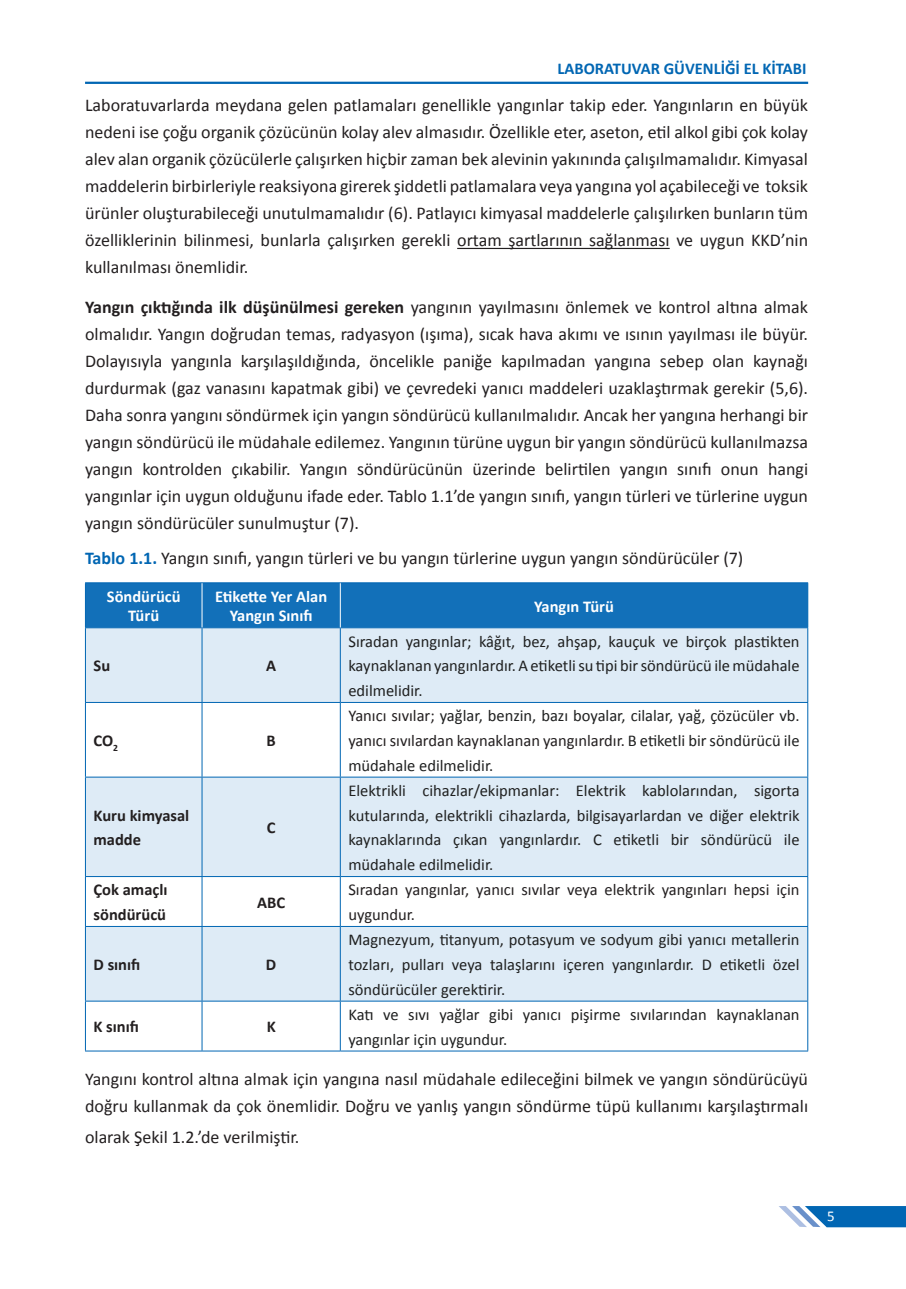
<style>
.page{position:relative;width:906px;height:1289px;background:#fff}
.page>*{position:absolute;margin:0;border:0;box-sizing:border-box;transform-origin:0 0}
.t1{font:18px/27px "Calibri";color:#231f20;text-align:justify}
.t2{font:16.5px/24.8px "Calibri";color:#1f2020;text-align:justify}
.t3{font:16.5px/24.8px "Calibri";color:#231f20}
.t4{font:700 16.5px/24.8px "Calibri";color:#231f20}
.t5{font:700 16.5px/19.8px "Calibri";color:#fff;text-align:center}
.t6{font:700 16.5px "Calibri";color:#0166b3}
.t7{font:15px "Calibri";color:#fff}
.s1{font-weight:700}
.s2{font-weight:700;color:#0166b3}
.s3{color:#231f20}
</style>
<div class="page">
<svg style="left:779px;top:1206px;width:127px;height:21px"></svg>
<hr style="left:85px;top:82px;width:723px;height:2px;background:#0166b3">
<hr style="left:457px;top:248px;width:212px;height:1px;background:#231f20">
<div style="left:86px;top:583px;width:721px;height:44px;background:#1270b9"></div>
<svg style="left:86px;top:628px;width:721px;height:372px;fill:#deebf6"></svg>
<hr style="left:85px;top:582px;width:117px;height:1px;background:#0166b3">
<hr style="left:85px;top:583px;width:1px;height:44px;background:#0166b3">
<hr style="left:202px;top:582px;width:138px;height:1px;background:#0166b3">
<hr style="left:340px;top:582px;width:468px;height:1px;background:#0166b3">
<hr style="left:807px;top:583px;width:1px;height:44px;background:#0166b3">
<hr style="left:85px;top:627px;width:117px;height:1px;background:#0166b3">
<hr style="left:85px;top:628px;width:1px;height:74px;background:#0166b3">
<hr style="left:202px;top:627px;width:138px;height:1px;background:#0166b3">
<hr style="left:202px;top:628px;width:1px;height:74px;background:#0166b3">
<hr style="left:340px;top:627px;width:468px;height:1px;background:#0166b3">
<hr style="left:340px;top:628px;width:1px;height:74px;background:#0166b3">
<hr style="left:807px;top:628px;width:1px;height:74px;background:#0166b3">
<hr style="left:85px;top:702px;width:117px;height:1px;background:#0166b3">
<hr style="left:85px;top:702px;width:1px;height:74px;background:#0166b3">
<hr style="left:202px;top:702px;width:138px;height:1px;background:#0166b3">
<hr style="left:202px;top:702px;width:1px;height:74px;background:#0166b3">
<hr style="left:340px;top:702px;width:468px;height:1px;background:#0166b3">
<hr style="left:340px;top:702px;width:1px;height:74px;background:#0166b3">
<hr style="left:807px;top:702px;width:1px;height:74px;background:#0166b3">
<hr style="left:85px;top:776px;width:117px;height:1px;background:#0166b3">
<hr style="left:85px;top:777px;width:1px;height:99px;background:#0166b3">
<hr style="left:202px;top:776px;width:138px;height:1px;background:#0166b3">
<hr style="left:202px;top:777px;width:1px;height:99px;background:#0166b3">
<hr style="left:340px;top:776px;width:468px;height:1px;background:#0166b3">
<hr style="left:340px;top:777px;width:1px;height:99px;background:#0166b3">
<hr style="left:807px;top:777px;width:1px;height:99px;background:#0166b3">
<hr style="left:85px;top:876px;width:117px;height:1px;background:#0166b3">
<hr style="left:85px;top:876px;width:1px;height:50px;background:#0166b3">
<hr style="left:202px;top:876px;width:138px;height:1px;background:#0166b3">
<hr style="left:202px;top:876px;width:1px;height:50px;background:#0166b3">
<hr style="left:340px;top:876px;width:468px;height:1px;background:#0166b3">
<hr style="left:340px;top:876px;width:1px;height:50px;background:#0166b3">
<hr style="left:807px;top:876px;width:1px;height:50px;background:#0166b3">
<hr style="left:85px;top:926px;width:117px;height:1px;background:#0166b3">
<hr style="left:85px;top:926px;width:1px;height:74px;background:#0166b3">
<hr style="left:202px;top:926px;width:138px;height:1px;background:#0166b3">
<hr style="left:202px;top:926px;width:1px;height:74px;background:#0166b3">
<hr style="left:340px;top:926px;width:468px;height:1px;background:#0166b3">
<hr style="left:340px;top:926px;width:1px;height:74px;background:#0166b3">
<hr style="left:807px;top:926px;width:1px;height:74px;background:#0166b3">
<hr style="left:85px;top:1000px;width:117px;height:1px;background:#0166b3">
<hr style="left:85px;top:1001px;width:1px;height:49px;background:#0166b3">
<hr style="left:202px;top:1000px;width:138px;height:1px;background:#0166b3">
<hr style="left:202px;top:1001px;width:1px;height:49px;background:#0166b3">
<hr style="left:340px;top:1000px;width:468px;height:1px;background:#0166b3">
<hr style="left:340px;top:1001px;width:1px;height:49px;background:#0166b3">
<hr style="left:807px;top:1001px;width:1px;height:49px;background:#0166b3">
<hr style="left:85px;top:1050px;width:117px;height:1px;background:#0166b3">
<hr style="left:202px;top:1050px;width:138px;height:1px;background:#0166b3">
<hr style="left:340px;top:1050px;width:468px;height:1px;background:#0166b3">
<hr style="left:202px;top:583px;width:1px;height:44px;background:#fff">
<hr style="left:340px;top:583px;width:1px;height:44px;background:#fff">
<p class="t6" style="left:557px;top:58px;width:250px">LABORATUVAR GÜVENLİĞİ EL KİTABI</p>
<p class="t1" style="left:85px;top:92px;width:724px">Laboratuvarlarda meydana gelen patlamaları genellikle yangınlar takip eder. Yangınların en büyük nedeni ise çoğu organik çözücünün kolay alev almasıdır. Özellikle eter, aseton, etil alkol gibi çok kolay alev alan organik çözücülerle çalışırken hiçbir zaman bek alevinin yakınında çalışılmamalıdır. Kimyasal maddelerin birbirleriyle reaksiyona girerek şiddetli patlamalara veya yangına yol açabileceği ve toksik ürünler oluşturabileceği unutulmamalıdır (6). Patlayıcı kimyasal maddelerle çalışılırken bunların tüm özelliklerinin bilinmesi, bunlarla çalışırken gerekli ortam şartlarının sağlanması ve uygun KKD’nin kullanılması önemlidir.</p>
<p class="t1" style="left:85px;top:294px;width:724px"><span class="s1">Yangın çıktığında ilk düşünülmesi gereken</span> yangının yayılmasını önlemek ve kontrol altına almak olmalıdır. Yangın doğrudan temas, radyasyon (ışıma), sıcak hava akımı ve ısının yayılması ile büyür.<br>Dolayısıyla yangınla karşılaşıldığında, öncelikle paniğe kapılmadan yangına sebep olan kaynağı durdurmak (gaz vanasını kapatmak gibi) ve çevredeki yanıcı maddeleri uzaklaştırmak gerekir (5,6).<br>Daha sonra yangını söndürmek için yangın söndürücü kullanılmalıdır. Ancak her yangına herhangi bir yangın söndürücü ile müdahale edilemez. Yangının türüne uygun bir yangın söndürücü kullanılmazsa yangın kontrolden çıkabilir. Yangın söndürücünün üzerinde belirtilen yangın sınıfı onun hangi yangınlar için uygun olduğunu ifade eder. Tablo 1.1’de yangın sınıfı, yangın türleri ve türlerine uygun yangın söndürücüler sunulmuştur (7).</p>
<p class="t1" style="left:85px;top:544px;width:660px"><span class="s2">Tablo 1.1.</span> Yangın sınıfı, yangın türleri ve bu yangın türlerine uygun yangın söndürücüler (7)</p>
<p class="t5" style="left:107px;top:586px;width:75px">Söndürücü<br>Türü</p>
<p class="t5" style="left:215px;top:586px;width:114px">Etikette Yer Alan<br>Yangın Sınıfı</p>
<p class="t5" style="left:534px;top:596px;width:81px">Yangın Türü</p>
<p class="t4" style="left:94px;top:653px;width:18px">Su</p>
<p class="t4" style="left:266px;top:653px;width:11px">A</p>
<p class="t2" style="left:348px;top:628px;width:453px">Sıradan yangınlar; kâğıt, bez, ahşap, kauçuk ve birçok plastikten kaynaklanan yangınlardır. A etiketli su tipi bir söndürücü ile müdahale edilmelidir.</p>
<p class="t4" style="left:94px;top:728px;width:26px">CO<sub>2</sub></p>
<p class="t4" style="left:266px;top:728px;width:11px">B</p>
<p class="t4" style="left:94px;top:802px;width:97px">Kuru kimyasal madde</p>
<p class="t4" style="left:94px;top:877px;width:75px">Çok amaçlı söndürücü</p>
<p class="t4" style="left:267px;top:815px;width:10px">C</p>
<p class="t4" style="left:257px;top:889px;width:29px">ABC</p>
<p class="t4" style="left:94px;top:952px;width:48px">D sınıfı</p>
<p class="t4" style="left:266px;top:952px;width:12px">D</p>
<p class="t2" style="left:348px;top:703px;width:453px"><span class="s3">Yanıcı sıvılar;</span> yağlar, benzin, bazı boyalar, cilalar, yağ, çözücüler vb. <span class="s3">yanıcı sıvılardan kaynaklanan yangınlardır.</span> B etiketli bir söndürücü ile müdahale edilmelidir.</p>
<p class="t2" style="left:348px;top:778px;width:453px">Elektrikli cihazlar/ekipmanlar: Elektrik kablolarından, sigorta kutularında, elektrikli cihazlarda, bilgisayarlardan ve diğer elektrik kaynaklarında çıkan yangınlardır. C etiketli bir söndürücü ile müdahale edilmelidir.</p>
<p class="t3" style="left:348px;top:877px;width:453px">Sıradan yangınlar, yanıcı sıvılar veya elektrik yangınları hepsi için uygundur.</p>
<p class="t2" style="left:348px;top:927px;width:453px">Magnezyum, titanyum, potasyum ve sodyum gibi yanıcı metallerin tozları, pulları veya talaşlarını içeren yangınlardır. D etiketli özel söndürücüler gerektirir.</p>
<p class="t2" style="left:348px;top:1002px;width:453px">Katı ve sıvı yağlar gibi yanıcı pişirme sıvılarından kaynaklanan yangınlar için uygundur.</p>
<p class="t1" style="left:85px;top:1065px;width:724px">Yangını kontrol altına almak için yangına nasıl müdahale edileceğini bilmek ve yangın söndürücüyü doğru kullanmak da çok önemlidir. Doğru ve yanlış yangın söndürme tüpü kullanımı karşılaştırmalı</p>
<p class="t1" style="left:85px;top:1123px;width:216px">olarak Şekil 1.2.’de verilmiştir.</p>
<p class="t4" style="left:94px;top:1014px;width:47px">K sınıfı</p>
<p class="t4" style="left:267px;top:1014px;width:11px">K</p>
<p class="t7" style="left:827px;top:1206px;width:9px">5</p>
</div>
